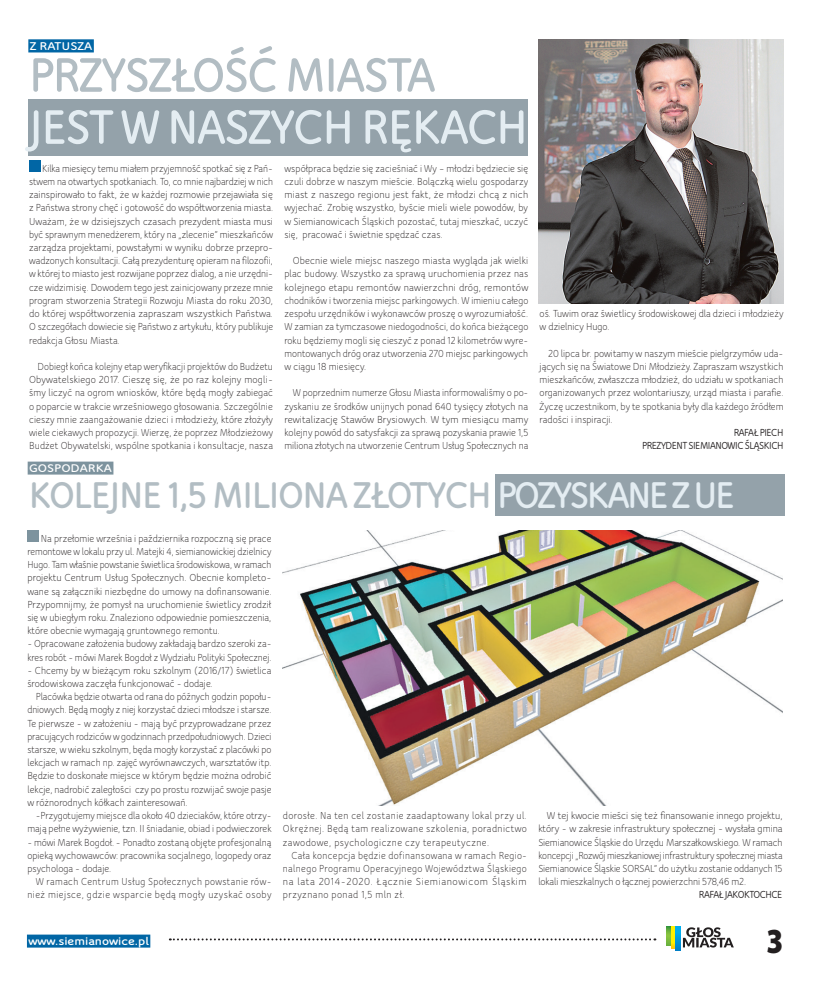
<style>
.page{position:relative;width:820px;height:993px;background:#fff}
.page>*{position:absolute;margin:0;border:0;box-sizing:border-box;transform-origin:0 0}
.t1{font:800 52px "Bloom Speak OT";letter-spacing:-.035em;color:#e4edf2}
.t2{font:800 52px "Bloom Speak OT";letter-spacing:-.035em;color:#b2bdc3}
.t3{font:800 40px "Bloom Speak OT";letter-spacing:-.035em;color:#b2bdc3}
.t4{font:900 35.3px "Myriad Pro";color:#231f20;scale:.83 1}
.t5{font:800 12.1px "Bloom Speak OT";color:#fff;scale:1.2 1}
.t6{font:800 12px "Bloom Speak OT";color:#fff;scale:1.2 1}
.t7{font:11px/13.2px "Bloom Speak OT";color:#231f20;text-align:justify;scale:.93 1}
.t8{font:11px/13.2px "Bloom Speak OT";color:#231f20;text-align:justify;scale:.95 1}
.t9{font:11px/13.2px "Bloom Speak OT";color:#231f20;text-align:justify;scale:.96 1}
.t10{font:11px/13.2px "Bloom Speak OT";color:#231f20;text-align:justify;scale:.92 1}
.t11{font:11px/13.2px "Bloom Speak OT";color:#231f20;text-align:justify}
.t12{font:11px/13.2px "Bloom Speak OT";color:#231f20;scale:.94 1}
.t13{font:11px/13.2px "Bloom Speak OT";letter-spacing:.04em;color:#231f20;text-align:right;scale:.93 1}
.t14{font:700 11px/13.2px "Bloom Speak OT";letter-spacing:-.045em;color:#231f20;text-align:right;scale:.95 1}
.s1{color:#e4edf2}
</style>
<div class="page">
<div style="left:28px;top:99px;width:499px;height:57px;background:#94a2aa"></div>
<div style="left:27px;top:934px;width:123px;height:13px;background:#0166a5"></div>
<svg style="left:170px;top:938px;width:485px;height:2px"></svg>
<img style="left:538px;top:39px;width:244px;height:265px">
<div style="left:29px;top:160px;width:11px;height:12px;background:#0166a5"></div>
<svg style="left:666px;top:926px;width:4px;height:19px"></svg>
<svg style="left:670px;top:926px;width:5px;height:22px"></svg>
<svg style="left:675px;top:926px;width:5px;height:24px"></svg>
<svg style="left:682px;top:927px;width:51px;height:20px"></svg>
<div style="left:28px;top:39px;width:66px;height:13px;background:#0166a5"></div>
<div style="left:27px;top:530px;width:12px;height:11px;background:#7d939e"></div>
<img style="left:282px;top:530px;width:500px;height:275px">
<div style="left:495px;top:474px;width:289px;height:42px;background:#94a2aa"></div>
<div style="left:28px;top:461px;width:85px;height:13px;background:#7d939e"></div>
<p class="t5" style="left:30px;top:39px;width:54px">Z RATUSZA</p>
<h1 class="t2" style="left:29px;top:44px;width:408px">PRZYSZŁOŚĆ MIASTA</h1>
<h1 class="t1" style="left:29px;top:96px;width:500px">JEST W NASZYCH RĘKACH</h1>
<p class="t7" style="left:29px;top:161px;width:264px;text-indent:13px">Kilka miesięcy temu miałem przyjemność spotkać się z Pań&shy;stwem na otwartych spotkaniach. To, co mnie najbardziej w nich zainspirowało to fakt, że w każdej rozmowie przejawiała się z Państwa strony chęć i gotowość do współtworzenia miasta.<br>Uważam, że w dzisiejszych czasach prezydent miasta musi być sprawnym menedżerem, który na „zlecenie” mieszkańców zarządza projektami, powstałymi w wyniku dobrze przepro&shy;wadzonych konsultacji. Całą prezydenturę opieram na filozofii, w której to miasto jest rozwijane poprzez dialog, a nie urzędni&shy;cze widzimisię. Dowodem tego jest zainicjowany przeze mnie program stworzenia Strategii Rozwoju Miasta do roku 2030, do której współtworzenia zapraszam wszystkich Państwa.<br>O szczegółach dowiecie się Państwo z artykułu, który publikuje redakcja Głosu Miasta.</p>
<p class="t10" style="left:29px;top:359px;width:266px;text-indent:9px">Dobiegł końca kolejny etap weryfikacji projektów do Budżetu Obywatelskiego 2017. Cieszę się, że po raz kolejny mogli&shy;śmy liczyć na ogrom wniosków, które będą mogły zabiegać o poparcie w trakcie wrześniowego głosowania. Szczególnie cieszy mnie zaangażowanie dzieci i młodzieży, które złożyły wiele ciekawych propozycji. Wierzę, że poprzez Młodzieżowy Budżet Obywatelski, wspólne spotkania i konsultacje, nasza</p>
<p class="t6" style="left:29px;top:460px;width:71px">GOSPODARKA</p>
<p class="t8" style="left:284px;top:161px;width:258px">współpraca będzie się zacieśniać i Wy – młodzi będziecie się czuli dobrze w naszym mieście. Bolączką wielu gospodarzy miast z naszego regionu jest fakt, że młodzi chcą z nich wyjechać. Zrobię wszystko, byście mieli wiele powodów, by w Siemianowicach Śląskich pozostać, tutaj mieszkać, uczyć się, pracować i świetnie spędzać czas.</p>
<p class="t9" style="left:284px;top:254px;width:255px;text-indent:9px">Obecnie wiele miejsc naszego miasta wygląda jak wielki plac budowy. Wszystko za sprawą uruchomienia przez nas kolejnego etapu remontów nawierzchni dróg, remontów chodników i tworzenia miejsc parkingowych. W imieniu całego zespołu urzędników i wykonawców proszę o wyrozumiałość.<br>W zamian za tymczasowe niedogodności, do końca bieżącego roku będziemy mogli się cieszyć z ponad 12 kilometrów wyre&shy;montowanych dróg oraz utworzenia 270 miejsc parkingowych w ciągu 18 miesięcy.</p>
<p class="t7" style="left:284px;top:386px;width:264px;text-indent:9px">W poprzednim numerze Głosu Miasta informowaliśmy o po&shy;zyskaniu ze środków unijnych ponad 640 tysięcy złotych na rewitalizację Stawów Brysiowych. W tym miesiącu mamy kolejny powód do satysfakcji za sprawą pozyskania prawie 1,5 miliona złotych na utworzenie Centrum Usług Społecznych na</p>
<p class="t8" style="left:539px;top:307px;width:258px">oś. Tuwim oraz świetlicy środowiskowej dla dzieci i młodzieży w dzielnicy Hugo.</p>
<p class="t8" style="left:539px;top:346px;width:258px;text-indent:9px">20 lipca br. powitamy w naszym mieście pielgrzymów uda&shy;jących się na Światowe Dni Młodzieży. Zapraszam wszystkich mieszkańców, zwłaszcza młodzież, do udziału w spotkaniach organizowanych przez wolontariuszy, urząd miasta i parafie.<br>Życzę uczestnikom, by te spotkania były dla każdego źródłem radości i inspiracji.</p>
<p class="t14" style="left:642px;top:425px;width:150px">RAFAŁ PIECH<br>PREZYDENT SIEMIANOWIC ŚLĄSKICH</p>
<h2 class="t3" style="left:29px;top:471px;width:707px">KOLEJNE 1,5 MILIONA ZŁOTYCH <span class="s1">POZYSKANE Z UE</span></h2>
<p class="t8" style="left:27px;top:531px;width:258px;text-indent:13px">Na przełomie września i października rozpoczną się prace remontowe w lokalu przy ul. Matejki 4, siemianowickiej dzielnicy Hugo. Tam właśnie powstanie świetlica środowiskowa, w ramach projektu Centrum Usług Społecznych. Obecnie kompleto&shy;wane są załączniki niezbędne do umowy na dofinansowanie.<br>Przypomnijmy, że pomysł na uruchomienie świetlicy zrodził się w ubiegłym roku. Znaleziono odpowiednie pomieszczenia, które obecnie wymagają gruntownego remontu.</p>
<p class="t12" style="left:27px;top:637px;width:261px">- Opracowane założenia budowy zakładają bardzo szeroki za&shy;kres robót - mówi Marek Bogdoł z Wydziału Polityki Społecznej.</p>
<p class="t8" style="left:27px;top:663px;width:258px">- Chcemy by w bieżącym roku szkolnym (2016/17) świetlica środowiskowa zaczęła funkcjonować - dodaje.</p>
<p class="t7" style="left:27px;top:689px;width:264px;text-indent:9px">Placówka będzie otwarta od rana do późnych godzin popołu&shy;dniowych. Będą mogły z niej korzystać dzieci młodsze i starsze.<br>Te pierwsze - w założeniu - mają być przyprowadzane przez pracujących rodziców w godzinnach przedpołudniowych. Dzieci starsze, w wieku szkolnym, będa mogły korzystać z placówki po lekcjach w ramach np. zajęć wyrównawczych, warsztatów itp.<br>Będzie to doskonałe miejsce w którym będzie można odrobić lekcje, nadrobić zaległości czy po prostu rozwijać swoje pasje w różnorodnych kółkach zainteresowań.</p>
<p class="t7" style="left:27px;top:808px;width:264px;text-align:right">-Przygotujemy miejsce dla około 40 dzieciaków, które otrzy&shy;mają pełne wyżywienie, tzn. II śniadanie, obiad i podwieczorek</p>
<p class="t12" style="left:27px;top:835px;width:261px;text-align:justify">- mówi Marek Bogdoł. - Ponadto zostaną objęte profesjonalną opieką wychowawców: pracownika socjalnego, logopedy oraz psychologa - dodaje.</p>
<p class="t13" style="left:27px;top:874px;width:264px">W ramach Centrum Usług Społecznych powstanie rów&shy;nież miejsce, gdzie wsparcie będą mogły uzyskać osoby</p>
<p class="t8" style="left:283px;top:808px;width:258px">dorosłe. Na ten cel zostanie zaadaptowany lokal przy ul.<br>Okrężnej. Będą tam realizowane szkolenia, poradnictwo zawodowe, psychologiczne czy terapeutyczne.</p>
<p class="t7" style="left:283px;top:848px;width:264px;text-indent:9px">Cała koncepcja będzie dofinansowana w ramach Regio&shy;nalnego Programu Operacyjnego Województwa Śląskiego na lata 2014-2020. Łącznie Siemianowicom Śląskim przyznano ponad 1,5 mln zł.</p>
<p class="t11" style="left:538px;top:808px;width:246px;text-indent:9px">W tej kwocie mieści się też finansowanie innego projektu, który - w zakresie infrastruktury społecznej - wysłała gmina Siemianowice Śląskie do Urzędu Marszałkowskiego. W ramach koncepcji „Rozwój mieszkaniowej infrastruktury społecznej miasta Siemianowice Śląskie SORSAL” do użytku zostanie oddanych 15 lokali mieszkalnych o łącznej powierzchni 578,46 m2.</p>
<p class="t14" style="left:698px;top:887px;width:89px">RAFAŁ JAKOKTOCHCE</p>
<p class="t6" style="left:28px;top:933px;width:102px">www.siemianowice.pl</p>
<h3 class="t4" style="left:766px;top:917px;width:22px">3</h3>
</div>
